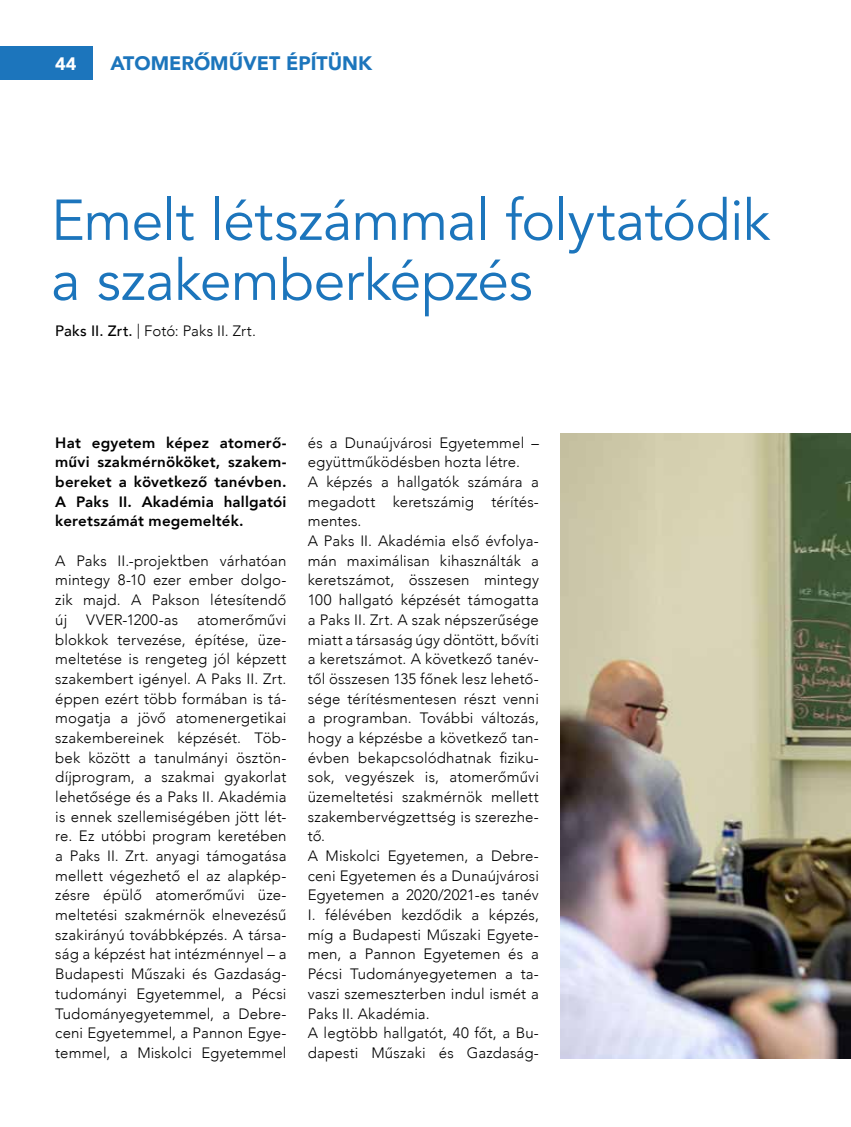
<style>
.page{position:relative;width:851px;height:1127px;background:#fff}
.page>*{position:absolute;margin:0;border:0;box-sizing:border-box;transform-origin:0 0}
.t1{font:57px/60px "Avenir";letter-spacing:-.01em;color:#1c75bc}
.t2{font:900 19.5px "Avenir";color:#1c75bc}
.t3{font:900 18px "Avenir";color:#fff}
.t4{font:300 15px/19.6px "Avenir";letter-spacing:.01em;color:#000;text-align:justify}
.t5{font:800 15px/19.6px "Avenir";letter-spacing:.01em;color:#000;text-align:justify}
.s1{font-weight:500}
</style>
<div class="page">
<div style="left:0;top:47px;width:92px;height:33px;background:#1c75bc"></div>
<img style="left:560px;top:434px;width:290px;height:624px">
<p class="t3" style="left:55px;top:48px;width:23px">44</p>
<h2 class="t2" style="left:111px;top:46px;width:263px">ATOMERŐMŰVET ÉPÍTÜNK</h2>
<h1 class="t1" style="left:51px;top:191px;width:720px">Emelt létszámmal folytatódik a szakemberképzés</h1>
<p class="t4" style="left:55px;top:321px;width:202px"><span class="s1">Paks II. Zrt.</span> | Fotó: Paks II. Zrt.</p>
<p class="t5" style="left:55px;top:433px;width:233px">Hat egyetem képez atomerő&shy;művi szakmérnököket, szakem&shy;bereket a következő tanévben.<br>A Paks II. Akadémia hallgatói keretszámát megemelték.</p>
<p class="t4" style="left:55px;top:551px;width:233px">A Paks II.-projektben várhatóan mintegy 8-10 ezer ember dolgo&shy;zik majd. A Pakson létesítendő új VVER-1200-as atomerőművi blokkok tervezése, építése, üze&shy;meltetése is rengeteg jól képzett szakembert igényel. A Paks II. Zrt. éppen ezért több formában is tá&shy;mogatja a jövő atomenergetikai szakembereinek képzését. Töb&shy;bek között a tanulmányi ösztön&shy;díjprogram, a szakmai gyakorlat lehetősége és a Paks II. Akadémia is ennek szellemiségében jött lét&shy;re. Ez utóbbi program keretében a Paks II. Zrt. anyagi támogatása mellett végezhető el az alapkép&shy;zésre épülő atomerőművi üze&shy;meltetési szakmérnök elnevezésű szakirányú továbbképzés. A társa&shy;ság a képzést hat intézménnyel – a Budapesti Műszaki és Gazdaság&shy;tudományi Egyetemmel, a Pécsi Tudományegyetemmel, a Debre&shy;ceni Egyetemmel, a Pannon Egye&shy;temmel, a Miskolci Egyetemmel</p>
<p class="t4" style="left:308px;top:433px;width:233px;text-align:left">és a Dunaújvárosi Egyetemmel – együttműködésben hozta létre.<br>A képzés a hallgatók számára a megadott keretszámig térítés&shy;mentes.<br>A Paks II. Akadémia első évfolya&shy;mán maximálisan kihasználták a keretszámot, összesen mintegy<br>100 hallgató képzését támogatta a Paks II. Zrt. A szak népszerűsége miatt a társaság úgy döntött, bővíti a keretszámot. A következő tanév&shy;től összesen 135 főnek lesz lehető&shy;sége térítésmentesen részt venni a programban. További változás, hogy a képzésbe a következő tan&shy;évben bekapcsolódhatnak fiziku&shy;sok, vegyészek is, atomerőművi üzemeltetési szakmérnök mellett szakembervégzettség is szerezhe&shy;tő.<br>A Miskolci Egyetemen, a Debre&shy;ceni Egyetemen és a Dunaújvárosi<br>Egyetemen a 2020/2021-es tanév<br>I. félévében kezdődik a képzés, míg a Budapesti Műszaki Egyete&shy;men, a Pannon Egyetemen és a<br>Pécsi Tudományegyetemen a ta&shy;vaszi szemeszterben indul ismét a<br>Paks II. Akadémia.<br>A legtöbb hallgatót, 40 főt, a Bu&shy;dapesti Műszaki és Gazdaság-</p>
</div>
